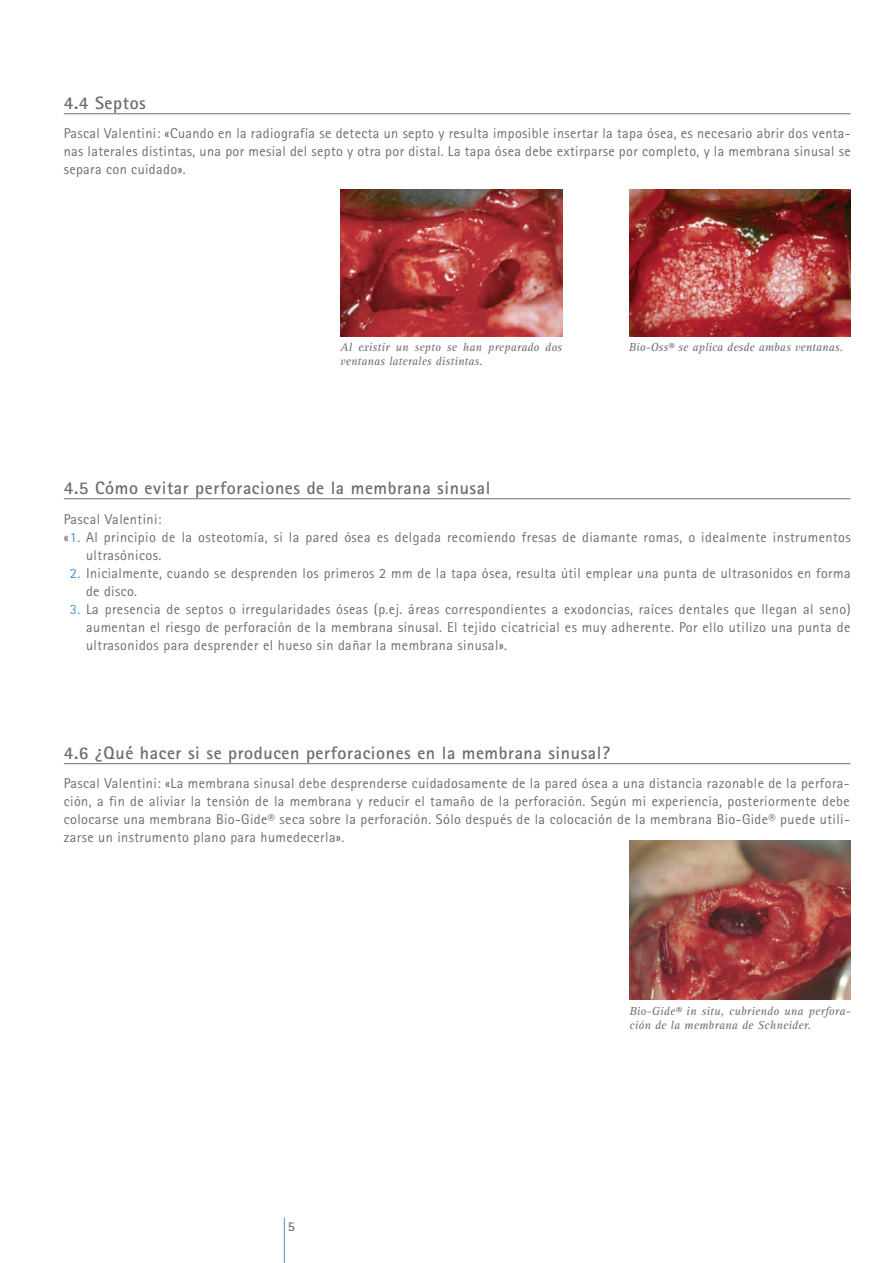
<style>
.page{position:relative;width:893px;height:1263px;background:#fff}
.page>*{position:absolute;margin:0;border:0;box-sizing:border-box;transform-origin:0 0}
.t1{font:700 18px "Rotis Sans Serif";letter-spacing:.03em;color:#6c6d70}
.t2{font:14.25px/18px "Rotis Sans Serif";letter-spacing:.025em;color:#6c6d70;text-align:justify}
.t3{font:700 13.5px "Rotis Sans Serif";color:#6c6d70}
.t4{font:italic 12px/14.2px "Rotis Serif";letter-spacing:.01em;color:#6c6d70}
.s1{color:#4194d0}
</style>
<div class="page">
<hr style="left:284px;top:1217px;width:1px;height:46px;background:#4194d0">
<img style="left:629px;top:840px;width:221px;height:160px">
<hr style="left:64px;top:763px;width:786px;height:1px;background:#6c6d70">
<img style="left:341px;top:190px;width:221px;height:147px">
<img style="left:629px;top:190px;width:221px;height:147px">
<hr style="left:64px;top:113px;width:786px;height:1px;background:#6c6d70">
<hr style="left:64px;top:498px;width:786px;height:1px;background:#6c6d70">
<p class="t1" style="left:64px;top:96px;width:84px">4.4 Septos</p>
<p class="t2" style="left:64px;top:126px;width:788px">Pascal Valentini: «Cuando en la radiografía se detecta un septo y resulta imposible insertar la tapa ósea, es necesario abrir dos venta&shy;nas laterales distintas, una por mesial del septo y otra por distal. La tapa ósea debe extirparse por completo, y la membrana sinusal se separa con cuidado».</p>
<p class="t4" style="left:340px;top:341px;width:223px">Al existir un septo se han preparado dos ventanas laterales distintas.</p>
<p class="t4" style="left:629px;top:341px;width:216px">Bio-Oss® se aplica desde ambas ventanas.</p>
<p class="t1" style="left:64px;top:481px;width:428px">4.5 Cómo evitar perforaciones de la membrana sinusal</p>
<p class="t2" style="left:64px;top:512px;width:99px">Pascal Valentini:</p>
<p class="t2" style="left:64px;top:530px;width:788px">«<span class="s1">1.</span> Al principio de la osteotomía, si la pared ósea es delgada recomiendo fresas de diamante romas, o idealmente instrumentos</p>
<p class="t2" style="left:86px;top:548px;width:77px">ultrasónicos.</p>
<p class="t2" style="left:86px;top:566px;width:766px;text-indent:-16px"><span class="s1">2.</span> Inicialmente, cuando se desprenden los primeros 2 mm de la tapa ósea, resulta útil emplear una punta de ultrasonidos en forma de disco.</p>
<p class="t2" style="left:86px;top:602px;width:766px;text-indent:-16px"><span class="s1">3.</span> La presencia de septos o irregularidades óseas (p.ej. áreas correspondientes a exodoncias, raíces dentales que llegan al seno) aumentan el riesgo de perforación de la membrana sinusal. El tejido cicatricial es muy adherente. Por ello utilizo una punta de ultrasonidos para desprender el hueso sin dañar la membrana sinusal».</p>
<p class="t1" style="left:64px;top:747px;width:548px">4.6 ¿Qué hacer si se producen perforaciones en la membrana sinusal?</p>
<p class="t2" style="left:64px;top:775px;width:787px">Pascal Valentini: «La membrana sinusal debe desprenderse cuidadosamente de la pared ósea a una distancia razonable de la perfora&shy;ción, a fin de aliviar la tensión de la membrana y reducir el tamaño de la perforación. Según mi experiencia, posteriormente debe colocarse una membrana Bio-Gide® seca sobre la perforación. Sólo después de la colocación de la membrana Bio-Gide® puede utili&shy;zarse un instrumento plano para humedecerla».</p>
<p class="t3" style="left:288px;top:1222px;width:9px">5</p>
<p class="t4" style="left:629px;top:1005px;width:223px">Bio-Gide® in situ, cubriendo una perfora&shy;ción de la membrana de Schneider.</p>
</div>
